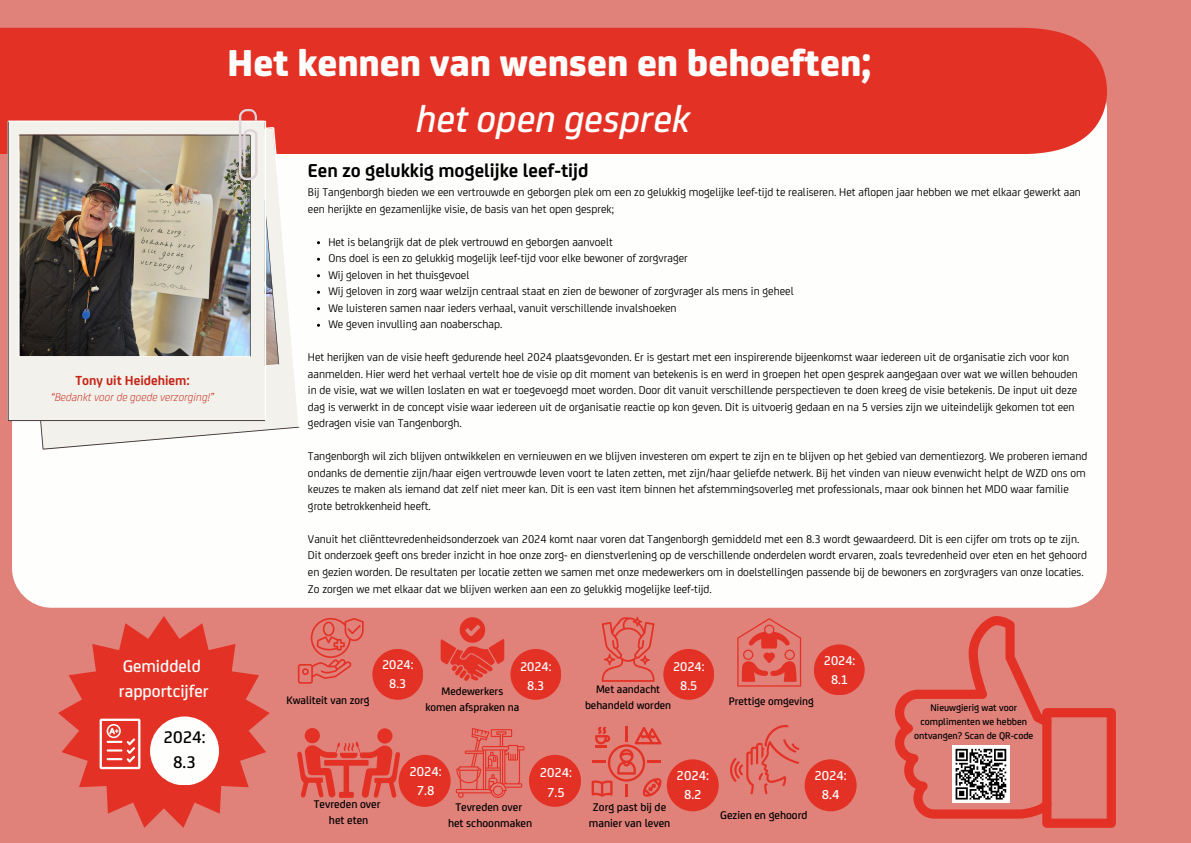
<style>
.page{position:relative;width:1191px;height:843px;background:#fff}
.page>*{position:absolute;margin:0;border:0;box-sizing:border-box;transform-origin:0 0}
.t1{font:800 40px/55.5px "FS Joey";color:#fefefd;text-align:center}
.t2{font:700 20px "FS Joey";color:#000}
.t3{font:500 18px/25px "FS Joey";color:#fefefd}
.t4{font:500 18px/25px "FS Joey";color:#000;text-align:center}
.t5{font:700 14px "FS Joey";color:#c62315}
.t6{font:500 13.8px/19.3px "FS Joey";color:#fefefd;text-align:center}
.t7{font:500 13.5px/18.9px "FS Joey";color:#fefefd;text-align:center}
.t8{font:12px/16.5px "FS Joey";color:#000}
.t9{font:italic 300 12px "FS Joey";color:#c62315}
.t10{font:500 11.9px/16.3px "FS Joey";color:#000;text-align:center}
.t11{font:500 11.6px/16px "FS Joey";color:#000;text-align:center}
.t12{font:500 10.3px/14px "FS Joey";color:#000;text-align:center}
.s1{font-weight:500;font-style:italic}
</style>
<div class="page">
<div style="left:0;top:0;width:1190px;height:842px;background:#e0817a"></div>
<div style="left:12px;top:71px;width:1094px;height:536px;background:#fefefd;border-radius:40px"></div>
<div style="left:0;top:28px;width:1106px;height:126px;background:#e43125"></div>
<svg style="left:40px;top:427px;width:260px;height:22px;fill:#f2f1eb"></svg>
<img style="left:8px;top:121px;width:292px;height:306px">
<svg style="left:239px;top:109px;width:18px;height:71px"></svg>
<div style="left:304px;top:727px;width:16px;height:16px;background:#e43125;border-radius:50%"></div>
<div style="left:377px;top:728px;width:15px;height:15px;background:#e43125;border-radius:50%"></div>
<svg style="left:297px;top:741px;width:103px;height:56px"></svg>
<svg style="left:455px;top:728px;width:69px;height:69px"></svg>
<div style="left:398px;top:754px;width:52px;height:52px;background:#e43125;border-radius:50%"></div>
<div style="left:529px;top:754px;width:52px;height:52px;background:#e43125;border-radius:50%"></div>
<svg style="left:591px;top:726px;width:70px;height:70px"></svg>
<svg style="left:730px;top:725px;width:69px;height:68px"></svg>
<div style="left:666px;top:759px;width:52px;height:52px;background:#e43125;border-radius:50%"></div>
<div style="left:804px;top:759px;width:52px;height:52px;background:#e43125;border-radius:50%"></div>
<svg style="left:895px;top:616px;width:220px;height:211px"></svg>
<svg style="left:298px;top:618px;width:65px;height:65px"></svg>
<svg style="left:601px;top:617px;width:53px;height:64px"></svg>
<div style="left:372px;top:648px;width:51px;height:51px;background:#e43125;border-radius:50%"></div>
<svg style="left:440px;top:617px;width:64px;height:64px"></svg>
<div style="left:510px;top:648px;width:51px;height:51px;background:#e43125;border-radius:50%"></div>
<div style="left:663px;top:648px;width:51px;height:51px;background:#e43125;border-radius:50%"></div>
<svg style="left:737px;top:618px;width:64px;height:68px"></svg>
<div style="left:813px;top:644px;width:51px;height:51px;background:#e43125;border-radius:50%"></div>
<svg style="left:58px;top:616px;width:212px;height:211px;fill:#e43125"></svg>
<svg style="left:100px;top:718px;width:40px;height:51px"></svg>
<div style="left:150px;top:716px;width:69px;height:69px;background:#fefefd;border-radius:50%"></div>
<h2 class="t5" style="left:75px;top:372px;width:116px">Tony uit Heidehiem:</h2>
<h2 class="t9" style="left:51px;top:390px;width:164px">“Bedankt voor de goede verzorging!”</h2>
<h5 class="t1" style="left:227px;top:35px;width:645px">Het kennen van wensen en behoeften; <span class="s1">het open gesprek</span></h5>
<h4 class="t2" style="left:308px;top:159px;width:282px">Een zo gelukkig mogelijke leef-tijd</h4>
<h4 class="t8" style="left:308px;top:184px;width:774px">Bij Tangenborgh bieden we een vertrouwde en geborgen plek om een zo gelukkig mogelijke leef-tijd te realiseren. Het aflopen jaar hebben we met elkaar gewerkt aan een herijkte en gezamenlijke visie, de basis van het open gesprek;</h4>
<p class="t8" style="left:328px;top:233px;width:286px">Het is belangrijk dat de plek vertrouwd en geborgen aanvoelt</p>
<h3 class="t8" style="left:328px;top:250px;width:361px">Ons doel is een zo gelukkig mogelijk leef-tijd voor elke bewoner of zorgvrager</h3>
<h4 class="t8" style="left:328px;top:266px;width:142px">Wij geloven in het thuisgevoel</h4>
<p class="t8" style="left:328px;top:283px;width:467px">Wij geloven in zorg waar welzijn centraal staat en zien de bewoner of zorgvrager als mens in geheel</p>
<h3 class="t8" style="left:328px;top:299px;width:350px">We luisteren samen naar ieders verhaal, vanuit verschillende invalshoeken</h3>
<h4 class="t8" style="left:328px;top:316px;width:175px">We geven invulling aan noaberschap.</h4>
<p class="t8" style="left:308px;top:349px;width:771px">Het herijken van de visie heeft gedurende heel 2024 plaatsgevonden. Er is gestart met een inspirerende bijeenkomst waar iedereen uit de organisatie zich voor kon aanmelden. Hier werd het verhaal vertelt hoe de visie op dit moment van betekenis is en werd in groepen het open gesprek aangegaan over wat we willen behouden in de visie, wat we willen loslaten en wat er toegevoegd moet worden. Door dit vanuit verschillende perspectieven te doen kreeg de visie betekenis. De input uit deze dag is verwerkt in de concept visie waar iedereen uit de organisatie reactie op kon geven. Dit is uitvoerig gedaan en na 5 versies zijn we uiteindelijk gekomen tot een gedragen visie van Tangenborgh.</p>
<p class="t8" style="left:308px;top:448px;width:780px">Tangenborgh wil zich blijven ontwikkelen en vernieuwen en we blijven investeren om expert te zijn en te blijven op het gebied van dementiezorg. We proberen iemand ondanks de dementie zijn/haar eigen vertrouwde leven voort te laten zetten, met zijn/haar geliefde netwerk. Bij het vinden van nieuw evenwicht helpt de WZD ons om keuzes te maken als iemand dat zelf niet meer kan. Dit is een vast item binnen het afstemmingsoverleg met professionals, maar ook binnen het MDO waar familie grote betrokkenheid heeft.</p>
<h3 class="t8" style="left:308px;top:530px;width:780px">Vanuit het cliënttevredenheidsonderzoek van 2024 komt naar voren dat Tangenborgh gemiddeld met een 8.3 wordt gewaardeerd. Dit is een cijfer om trots op te zijn.<br>Dit onderzoek geeft ons breder inzicht in hoe onze zorg- en dienstverlening op de verschillende onderdelen wordt ervaren, zoals tevredenheid over eten en het gehoord en gezien worden. De resultaten per locatie zetten we samen met onze medewerkers om in doelstellingen passende bij de bewoners en zorgvragers van onze locaties.<br>Zo zorgen we met elkaar dat we blijven werken aan een zo gelukkig mogelijke leef-tijd.</h3>
<h3 class="t3" style="left:119px;top:653px;width:91px">Gemiddeld rapportcijfer</h3>
<p class="t4" style="left:163px;top:723px;width:43px">2024:<br>8.3</p>
<h5 class="t11" style="left:286px;top:691px;width:84px">Kwaliteit van zorg</h5>
<h5 class="t7" style="left:382px;top:655px;width:33px">2024:<br>8.3</h5>
<p class="t7" style="left:520px;top:657px;width:33px">2024:<br>8.3</p>
<p class="t7" style="left:673px;top:657px;width:33px">2024:<br>8.5</p>
<p class="t11" style="left:425px;top:682px;width:95px">Medewerkers komen afspraken na</p>
<p class="t11" style="left:585px;top:681px;width:88px">Met aandacht behandeld worden</p>
<p class="t11" style="left:728px;top:692px;width:86px">Prettige omgeving</p>
<h5 class="t7" style="left:823px;top:650px;width:33px">2024:<br>8.1</h5>
<p class="t10" style="left:314px;top:795px;width:68px">Tevreden over het eten</p>
<p class="t6" style="left:409px;top:761px;width:34px">2024:<br>7.8</p>
<p class="t6" style="left:540px;top:762px;width:34px">2024:<br>7.5</p>
<h5 class="t10" style="left:448px;top:798px;width:86px">Tevreden over het schoonmaken</h5>
<p class="t6" style="left:676px;top:765px;width:34px">2024:<br>8.2</p>
<h4 class="t6" style="left:814px;top:765px;width:34px">2024:<br>8.4</h4>
<p class="t10" style="left:588px;top:798px;width:83px">Zorg past bij de manier van leven</p>
<h2 class="t10" style="left:720px;top:806px;width:89px">Gezien en gehoord</h2>
<h3 class="t12" style="left:914px;top:700px;width:121px">Nieuwgierig wat voor complimenten we hebben ontvangen? Scan de QR-code</h3>
</div>
